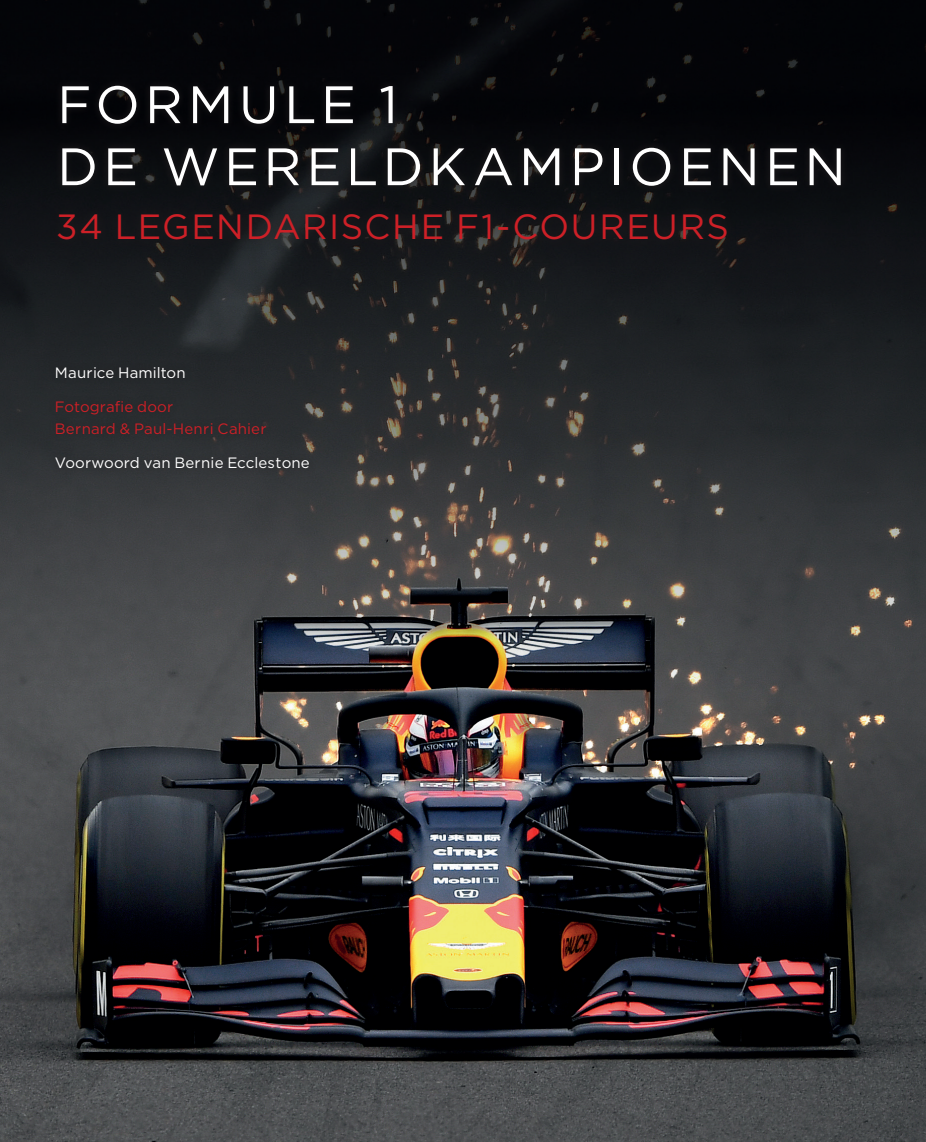
<style>
.page{position:relative;width:926px;height:1142px;background:#fff}
.page>*{position:absolute;margin:0;border:0;box-sizing:border-box;transform-origin:0 0}
.t1{font:52.5px/62px "Gotham";letter-spacing:.09em;color:#fff}
.t2{font:35px "Gotham";letter-spacing:.045em;color:#cd2027}
.t3{font:15px "Gotham";letter-spacing:.01em;color:#fff}
.t4{font:15px/22.5px "Gotham";letter-spacing:.01em;color:#cd2027}
</style>
<div class="page">
<img style="left:0;top:0;width:926px;height:1141px">
<div style="left:49px;top:360px;width:267px;height:116px;background:#292c2f"></div>
<svg style="left:47px;top:203px;width:691px;height:47px;background:#16171a"></svg>
<div style="left:55px;top:79px;width:345px;height:52px;background:#07080b"></div>
<svg style="left:55px;top:141px;width:793px;height:52px;background:#101013"></svg>
<h1 class="t1" style="left:57px;top:72px;width:790px">FORMULE 1<br>DE WERELDKAMPIOENEN</h1>
<h2 class="t2" style="left:56px;top:204px;width:674px">34 LEGENDARISCHE F1-COUREURS</h2>
<p class="t3" style="left:55px;top:363px;width:132px">Maurice Hamilton</p>
<p class="t4" style="left:55px;top:395px;width:213px">Fotografie door<br>Bernard &amp; Paul-Henri Cahier</p>
<p class="t3" style="left:55px;top:453px;width:256px">Voorwoord van Bernie Ecclestone</p>
</div>
